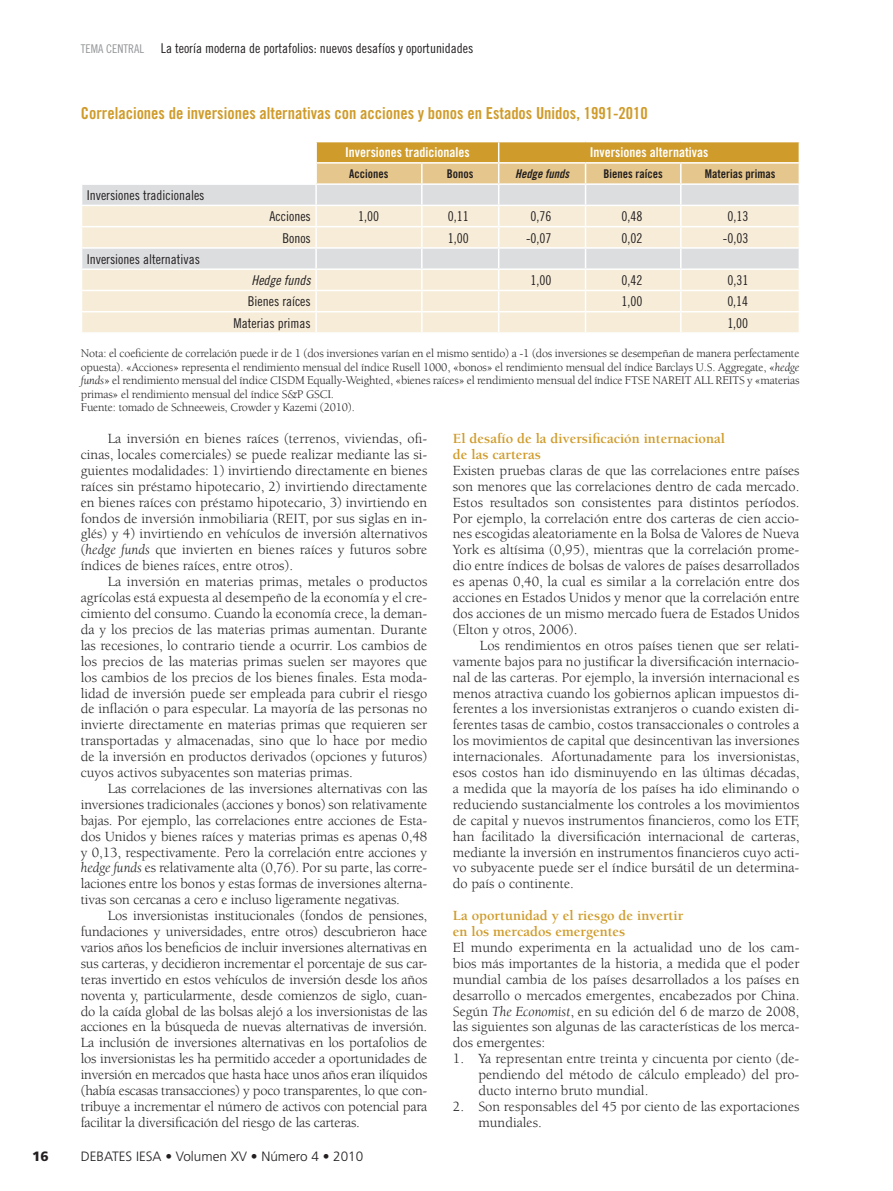
<style>
.page{position:relative;width:893px;height:1191px;background:#fff}
.page>*{position:absolute;margin:0;border:0;box-sizing:border-box;transform-origin:0 0}
.t1{font:16.5px "Trade Gothic Bold Cond Twenty";color:#cf9b2a}
.t2{font:14.4px/15.9px "Berkeley";color:#231f20;text-align:justify}
.t3{font:700 14.4px/15.9px "Berkeley";color:#cf9b2a}
.t4{font:13.5px "Trade Gothic Cond Eighteen";color:#231f20}
.t5{font:13.5px "Trade Gothic Bold Cond Twenty";color:#fff}
.t6{font:300 13.5px "Frutiger";color:#231f20}
.t7{font:13.5px "Trade Gothic Cond Eighteen Obl";color:#231f20}
.t8{font:900 13.5px "Frutiger";color:#231f20}
.t9{font:12px/13.5px "Berkeley";letter-spacing:-.015em;color:#231f20}
.t10{font:12px "Trade Gothic Bold Cond Twenty";color:#231f20}
.t11{font:12px "Trade Gothic Cond Eighteen";color:#939598}
.t12{font:12px "Trade Gothic Bold Cond Twenty Obl";color:#231f20}
.s1{font-style:italic}
</style>
<div class="page">
<div style="left:82px;top:185px;width:233px;height:20px;background:#dcdddf"></div>
<svg style="left:82px;top:206px;width:233px;height:126px;background:#f1e9d9"></svg>
<hr style="left:81px;top:226px;width:235px;height:1px;background:#fff">
<hr style="left:81px;top:247px;width:235px;height:2px;background:#fff">
<svg style="left:315px;top:142px;width:485px;height:190px;background:#ebdec3"></svg>
<hr style="left:81px;top:268px;width:235px;height:2px;background:#fff">
<hr style="left:315px;top:270px;width:2px;height:20px;background:#fff">
<hr style="left:81px;top:290px;width:235px;height:1px;background:#fff">
<hr style="left:315px;top:291px;width:2px;height:20px;background:#fff">
<hr style="left:81px;top:311px;width:235px;height:1px;background:#fff">
<hr style="left:315px;top:312px;width:2px;height:20px;background:#fff">
<p class="t11" style="left:81px;top:42px;width:32px">tem a cent</p>
<p class="t11" style="left:128px;top:42px;width:15px">ral</p>
<p class="t4" style="left:161px;top:40px;width:314px">La teoría moderna de portafolios: nuevos desafíos y oportunidades</p>
<p class="t1" style="left:81px;top:103px;width:568px">Correlaciones de inversiones alternativas con acciones y bonos en Estados Unidos, 1991-2010</p>
<p class="t5" style="left:345px;top:144px;width:126px">Inversiones tradicionales</p>
<p class="t5" style="left:590px;top:144px;width:120px">Inversiones alternativas</p>
<p class="t10" style="left:349px;top:166px;width:41px">Acciones</p>
<p class="t10" style="left:447px;top:166px;width:28px">Bonos</p>
<p class="t12" style="left:515px;top:166px;width:55px">Hedge funds</p>
<p class="t10" style="left:603px;top:166px;width:61px">Bienes raíces</p>
<p class="t10" style="left:705px;top:166px;width:72px">Materias primas</p>
<p class="t4" style="left:87px;top:187px;width:119px">Inversiones tradicionales</p>
<p class="t4" style="left:270px;top:208px;width:43px">Acciones</p>
<p class="t4" style="left:358px;top:208px;width:22px">1,00</p>
<p class="t4" style="left:448px;top:208px;width:22px">0,11</p>
<p class="t4" style="left:530px;top:208px;width:22px">0,76</p>
<p class="t4" style="left:621px;top:208px;width:22px">0,48</p>
<p class="t4" style="left:727px;top:208px;width:22px">0,13</p>
<p class="t4" style="left:282px;top:230px;width:30px">Bonos</p>
<p class="t4" style="left:448px;top:230px;width:22px">1,00</p>
<p class="t4" style="left:526px;top:230px;width:27px">-0,07</p>
<p class="t4" style="left:621px;top:230px;width:22px">0,02</p>
<p class="t4" style="left:723px;top:230px;width:27px">-0,03</p>
<p class="t4" style="left:87px;top:251px;width:115px">Inversiones alternativas</p>
<p class="t7" style="left:252px;top:272px;width:61px">Hedge funds</p>
<p class="t4" style="left:530px;top:272px;width:22px">1,00</p>
<p class="t4" style="left:621px;top:272px;width:22px">0,42</p>
<p class="t4" style="left:727px;top:272px;width:22px">0,31</p>
<p class="t4" style="left:248px;top:293px;width:64px">Bienes raíces</p>
<p class="t4" style="left:621px;top:293px;width:22px">1,00</p>
<p class="t4" style="left:727px;top:293px;width:22px">0,14</p>
<p class="t4" style="left:234px;top:315px;width:79px">Materias primas</p>
<p class="t4" style="left:727px;top:315px;width:22px">1,00</p>
<p class="t9" style="left:81px;top:347px;width:720px">Nota: el coeficiente de correlación puede ir de 1 (dos inversiones varían en el mismo sentido) a -1 (dos inversiones se desempeñan de manera perfectamente opuesta). «Acciones» representa el rendimiento mensual del índice Rusell 1000, «bonos» el rendimiento mensual del índice Barclays U.S. Aggregate, «<span class="s1">hedge funds</span>» el rendimiento mensual del índice CISDM Equally-Weighted, «bienes raíces» el rendimiento mensual del índice FTSE NAREIT ALL REITS y «materias primas» el rendimiento mensual del índice S&amp;P GSCI.<br>Fuente: tomado de Schneeweis, Crowder y Kazemi (2010).</p>
<p class="t2" style="left:81px;top:431px;width:348px;text-indent:27px">La inversión en bienes raíces (terrenos, viviendas, ofi&shy;cinas, locales comerciales) se puede realizar mediante las si&shy;guientes modalidades: 1) invirtiendo directamente en bienes raíces sin préstamo hipotecario, 2) invirtiendo directamente en bienes raíces con préstamo hipotecario, 3) invirtiendo en fondos de inversión inmobiliaria (REIT, por sus siglas en in&shy;glés) y 4) invirtiendo en vehículos de inversión alternativos (<span class="s1">hedge funds</span> que invierten en bienes raíces y futuros sobre índices de bienes raíces, entre otros).</p>
<p class="t2" style="left:81px;top:574px;width:348px;text-indent:27px">La inversión en materias primas, metales o productos agrícolas está expuesta al desempeño de la economía y el cre&shy;cimiento del consumo. Cuando la economía crece, la deman&shy;da y los precios de las materias primas aumentan. Durante las recesiones, lo contrario tiende a ocurrir. Los cambios de los precios de las materias primas suelen ser mayores que los cambios de los precios de los bienes finales. Esta moda&shy;lidad de inversión puede ser empleada para cubrir el riesgo de inflación o para especular. La mayoría de las personas no invierte directamente en materias primas que requieren ser transportadas y almacenadas, sino que lo hace por medio de la inversión en productos derivados (opciones y futuros) cuyos activos subyacentes son materias primas.</p>
<p class="t2" style="left:81px;top:780px;width:348px;text-indent:27px">Las correlaciones de las inversiones alternativas con las inversiones tradicionales (acciones y bonos) son relativamente bajas. Por ejemplo, las correlaciones entre acciones de Esta&shy;dos Unidos y bienes raíces y materias primas es apenas 0,48 y 0,13, respectivamente. Pero la correlación entre acciones y <span class="s1">hedge funds</span> es relativamente alta (0,76). Por su parte, las corre&shy;laciones entre los bonos y estas formas de inversiones alterna&shy;tivas son cercanas a cero e incluso ligeramente negativas.</p>
<p class="t2" style="left:81px;top:908px;width:348px;text-indent:27px">Los inversionistas institucionales (fondos de pensiones, fundaciones y universidades, entre otros) descubrieron hace varios años los beneficios de incluir inversiones alternativas en sus carteras, y decidieron incrementar el porcentaje de sus car&shy;teras invertido en estos vehículos de inversión desde los años noventa y, particularmente, desde comienzos de siglo, cuan&shy;do la caída global de las bolsas alejó a los inversionistas de las acciones en la búsqueda de nuevas alternativas de inversión.<br>La inclusión de inversiones alternativas en los portafolios de los inversionistas les ha permitido acceder a oportunidades de inversión en mercados que hasta hace unos años eran ilíquidos (había escasas transacciones) y poco transparentes, lo que con&shy;tribuye a incrementar el número de activos con potencial para facilitar la diversificación del riesgo de las carteras.</p>
<p class="t8" style="left:32px;top:1148px;width:18px">16</p>
<p class="t6" style="left:81px;top:1148px;width:284px">DEBATES IESA • Volumen XV • Número 4 • 2010</p>
<p class="t3" style="left:453px;top:431px;width:274px">El desafío de la diversificación internacional de las carteras</p>
<p class="t2" style="left:453px;top:463px;width:348px">Existen pruebas claras de que las correlaciones entre países son menores que las correlaciones dentro de cada mercado.<br>Estos resultados son consistentes para distintos períodos.<br>Por ejemplo, la correlación entre dos carteras de cien accio&shy;nes escogidas aleatoriamente en la Bolsa de Valores de Nueva York es altísima (0,95), mientras que la correlación prome&shy;dio entre índices de bolsas de valores de países desarrollados es apenas 0,40, la cual es similar a la correlación entre dos acciones en Estados Unidos y menor que la correlación entre dos acciones de un mismo mercado fuera de Estados Unidos (Elton y otros, 2006).</p>
<p class="t2" style="left:453px;top:637px;width:348px;text-indent:27px">Los rendimientos en otros países tienen que ser relati&shy;vamente bajos para no justificar la diversificación internacio&shy;nal de las carteras. Por ejemplo, la inversión internacional es menos atractiva cuando los gobiernos aplican impuestos di&shy;ferentes a los inversionistas extranjeros o cuando existen di&shy;ferentes tasas de cambio, costos transaccionales o controles a los movimientos de capital que desincentivan las inversiones internacionales. Afortunadamente para los inversionistas, esos costos han ido disminuyendo en las últimas décadas, a medida que la mayoría de los países ha ido eliminando o reduciendo sustancialmente los controles a los movimientos de capital y nuevos instrumentos financieros, como los ETF, han facilitado la diversificación internacional de carteras, mediante la inversión en instrumentos financieros cuyo acti&shy;vo subyacente puede ser el índice bursátil de un determina&shy;do país o continente.</p>
<p class="t3" style="left:453px;top:908px;width:232px">La oportunidad y el riesgo de invertir en los mercados emergentes</p>
<p class="t2" style="left:453px;top:939px;width:348px">El mundo experimenta en la actualidad uno de los cam&shy;bios más importantes de la historia, a medida que el poder mundial cambia de los países desarrollados a los países en desarrollo o mercados emergentes, encabezados por China.<br>Según <span class="s1">The Economist</span>, en su edición del 6 de marzo de 2008, las siguientes son algunas de las características de los merca&shy;dos emergentes:</p>
<p class="t2" style="left:478px;top:1051px;width:323px;text-indent:-26px">1. Ya representan entre treinta y cincuenta por ciento (de&shy;pendiendo del método de cálculo empleado) del pro&shy;ducto interno bruto mundial.</p>
<p class="t2" style="left:478px;top:1098px;width:323px;text-indent:-26px">2. Son responsables del 45 por ciento de las exportaciones mundiales.</p>
</div>
